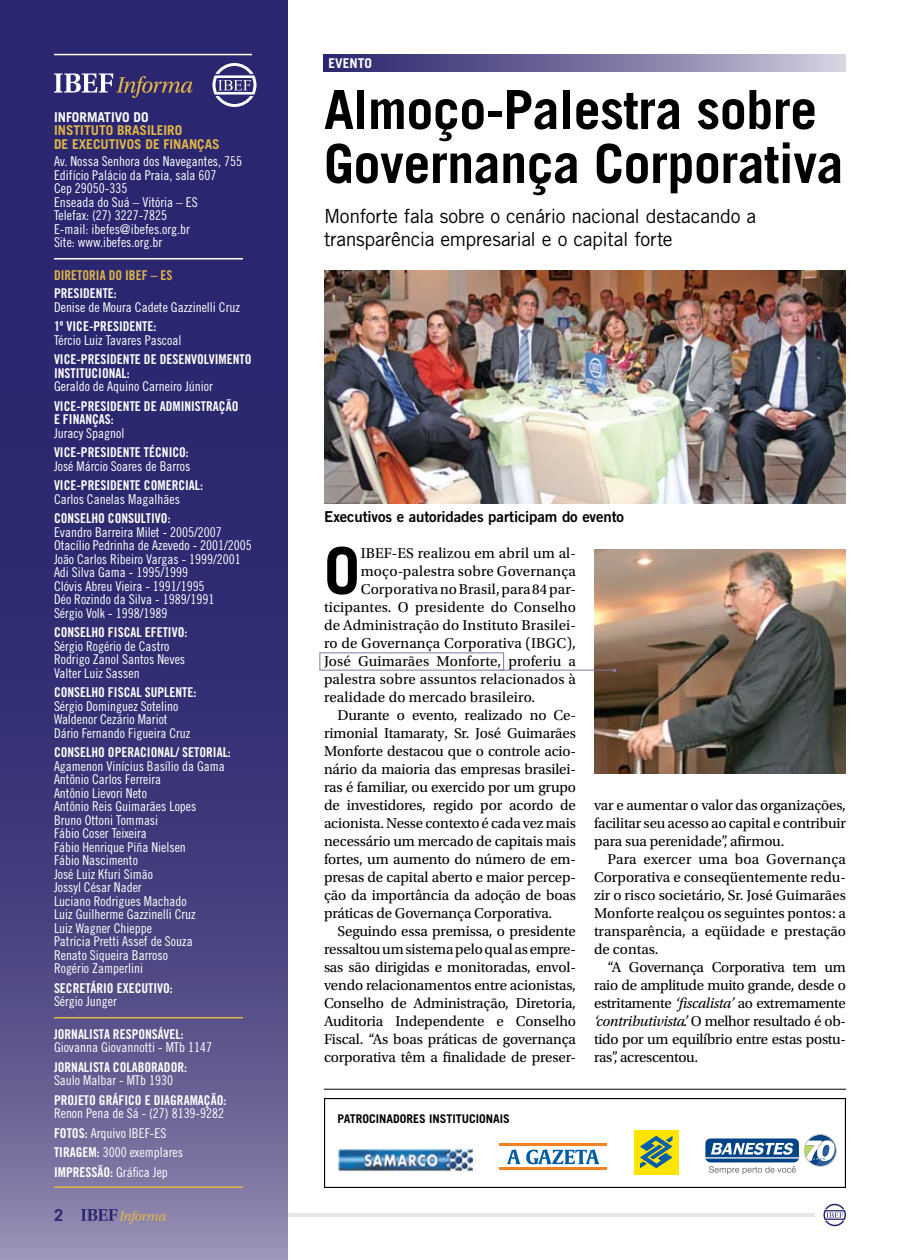
<style>
.page{position:relative;width:900px;height:1260px;background:#fff}
.page>*{position:absolute;margin:0;border:0;box-sizing:border-box;transform-origin:0 0}
.t1{font:700 64.8px "Trade Gothic LT Std";color:#000}
.t2{font:700 54px/54px "Trade Gothic LT Std";letter-spacing:-.01em;color:#000}
.t3{font:19.5px/22.5px "Trade Gothic LT Std";letter-spacing:-.015em;color:#000}
.t4{font:700 16.5px "Trade Gothic LT Std";color:#2a2770}
.t5{font:15px/18px "Utopia Std";letter-spacing:-.01em;color:#000;text-align:justify}
.t6{font:15px "Utopia Std";letter-spacing:.01em;color:#000}
.t7{font:15px "Trade Gothic LT Std Bd 2";letter-spacing:-.005em;color:#000}
.t8{font:13.5px/13.5px "Trade Gothic LT Std Cn 18";color:#fff}
.t9{font:13.5px/13.5px "Trade Gothic LT Std Bd Cn 20";color:#fff}
.t10{font:700 13.5px/13.5px "Trade Gothic LT Std";color:#e0b546}
.t11{font:700 13.5px "Trade Gothic LT Std";color:#fff}
.t12{font:13.5px "Trade Gothic LT Std Bd Cn 20";color:#e0b546}
.t13{font:700 12px "Trade Gothic LT Std";color:#000}
.s1{font-family:"Trade Gothic LT Std Bd Cn 20"}
.s2{font-family:"Trade Gothic LT Std Cn 18"}
.s3{font-style:italic}
</style>
<div class="page">
<hr style="left:176px;top:1213px;width:638px;height:4px;background:#e8e7e7">
<svg style="left:823px;top:1204px;width:23px;height:22px"></svg>
<svg style="left:0;top:0;width:288px;height:1260px;background:#3f3b7c"></svg>
<hr style="left:54px;top:1017px;width:189px;height:1px;background:#e0b546">
<svg style="left:54px;top:73px;width:139px;height:25px;background:#5d5680"></svg>
<hr style="left:54px;top:1186px;width:189px;height:2px;background:#e0b546">
<svg style="left:213px;top:63px;width:44px;height:44px"></svg>
<hr style="left:54px;top:54px;width:198px;height:1px;background:#fff">
<hr style="left:54px;top:258px;width:189px;height:2px;background:#fff">
<img style="left:338px;top:1148px;width:134px;height:25px">
<svg style="left:507px;top:1149px;width:92px;height:16px"></svg>
<hr style="left:499px;top:1143px;width:108px;height:3px;background:#f58220">
<hr style="left:499px;top:1167px;width:108px;height:3px;background:#f58220">
<div style="left:634px;top:1130px;width:45px;height:44px;background:#ffe501"></div>
<svg style="left:640px;top:1136px;width:33px;height:32px"></svg>
<div style="left:324px;top:1098px;width:522px;height:90px;border:1px solid #000"></div>
<hr style="left:324px;top:1089px;width:522px;height:1px;background:#000">
<div style="left:320px;top:652px;width:184px;height:18px;border:1px solid #7f77a4"></div>
<div style="left:324px;top:54px;width:522px;height:18px;background:linear-gradient(to right,#241e68,#cfc9db)"></div>
<img style="left:324px;top:270px;width:522px;height:234px">
<img style="left:594px;top:549px;width:252px;height:225px">
<hr style="left:500px;top:670px;width:115px;height:1px;background:#7f77a4">
<svg style="left:705px;top:1134px;width:132px;height:40px"></svg>
<svg style="left:81px;top:1209px;width:85px;height:15px"></svg>
<p class="t11" style="left:54px;top:108px;width:96px">INFORMATIVO DO</p>
<p class="t10" style="left:54px;top:123px;width:8px">INST</p>
<p class="t10" style="left:54px;top:123px;width:128px;text-indent:26px">ITUTO BRASILEIRO<br>DE EXECUTIVOS</p>
<p class="t10" style="left:146px;top:137px;width:74px">DE FINANÇAS</p>
<p class="t8" style="left:54px;top:155px;width:190px">Av. Nossa Senhora dos Navegantes, 755<br>Edifício Palácio da Praia, sala 607<br>Cep 29050-335<br>Enseada do Suá – Vitória – ES<br>Telefax: (27) 3227-7825<br>E-mail: ibefes@ibefes.org.br<br>Site: www.ibefes.org.br</p>
<p class="t12" style="left:54px;top:267px;width:120px">DIRETORIA DO IBEF – ES</p>
<p class="t9" style="left:54px;top:287px;width:64px">PRESIDENTE:</p>
<p class="t8" style="left:54px;top:300px;width:187px">Denise de Moura Cadete Gazzinelli Cruz</p>
<p class="t9" style="left:54px;top:320px;width:104px">1º VICE-PRESIDENTE:</p>
<p class="t8" style="left:54px;top:333px;width:129px">Tércio Luiz Tavares Pascoal</p>
<p class="t9" style="left:54px;top:353px;width:199px">VICE-PRESIDENTE DE DESENVOLVIMENTO<br>INSTITUCIONAL:</p>
<p class="t8" style="left:54px;top:380px;width:160px">Geraldo de Aquino Carneiro Júnior</p>
<p class="t9" style="left:54px;top:399px;width:186px">VICE-PRESIDENTE DE ADMINISTRAÇÃO<br>E FINANÇAS:</p>
<p class="t8" style="left:54px;top:426px;width:72px">Juracy Spagnol</p>
<p class="t9" style="left:54px;top:446px;width:136px">VICE-PRESIDENTE TÉCNICO:</p>
<p class="t8" style="left:54px;top:459px;width:138px">José Márcio Soares de Barros</p>
<p class="t9" style="left:54px;top:479px;width:151px">VICE-PRESIDENTE COMERCIAL:</p>
<p class="t8" style="left:54px;top:492px;width:127px">Carlos Canelas Magalhães</p>
<p class="t9" style="left:54px;top:512px;width:118px">CONSELHO CONSULTIVO:</p>
<p class="t8" style="left:54px;top:525px;width:199px">Evandro Barreira Milet - 2005/2007<br>Otacílio Pedrinha de Azevedo - 2001/2005<br>João Carlos Ribeiro Vargas - 1999/2001<br>Adi Silva Gama - 1995/1999<br>Clóvis Abreu Vieira - 1991/1995<br>Déo Rozindo da Silva - 1989/1991<br>Sérgio Volk - 1998/1989</p>
<p class="t9" style="left:54px;top:626px;width:34px">CONSELHO</p>
<p class="t9" style="left:108px;top:626px;width:81px">FISCAL EFETIVO:</p>
<p class="t8" style="left:54px;top:639px;width:133px">Sérgio Rogério de Castro<br>Rodrigo Zanol Santos Neves<br>Valter Luiz Sassen</p>
<p class="t9" style="left:54px;top:686px;width:34px">CONSELHO</p>
<p class="t9" style="left:108px;top:686px;width:63px">FISCAL SUPLENTE</p>
<p class="t9" style="left:193px;top:686px;width:4px">:</p>
<p class="t8" style="left:54px;top:699px;width:138px">Sérgio Dominguez Sotelino<br>Waldenor Cezário Mariot<br>Dário Fernando Figueira Cruz</p>
<p class="t9" style="left:54px;top:746px;width:34px">CONSELHO</p>
<p class="t9" style="left:108px;top:746px;width:21px">OPERACIONAL</p>
<p class="t9" style="left:175px;top:746px;width:20px">/ SETORIAL</p>
<p class="t9" style="left:228px;top:746px;width:4px">:</p>
<p class="t8" style="left:54px;top:759px;width:172px">Agamenon Vinícius Basílio da Gama<br>Antônio Carlos Ferreira<br>Antônio Lievori Neto<br>Antônio Reis Guimarães Lopes<br>Bruno Ottoni Tommasi<br>Fábio Coser Teixeira<br>Fábio Henrique Piña Nielsen<br>Fábio Nascimento<br>José Luiz Kfuri Simão<br>Jossyl César Nader<br>Luciano Rodrigues Machado<br>Luiz Guilherme Gazzinelli Cruz<br>Luiz Wagner Chieppe<br>Patrícia Pretti Assef de Souza<br>Renato Siqueira Barroso<br>Rogério Zamperlini</p>
<p class="t9" style="left:54px;top:981px;width:120px">SECRETÁRIO EXECUTIVO:</p>
<p class="t8" style="left:54px;top:995px;width:64px">Sérgio Junger</p>
<p class="t9" style="left:54px;top:1027px;width:131px">JORNALISTA RESPONSÁVEL:</p>
<p class="t8" style="left:54px;top:1040px;width:160px">Giovanna Giovannotti - MTb 1147</p>
<p class="t9" style="left:54px;top:1060px;width:135px">JORNALISTA COLABORADOR:</p>
<p class="t8" style="left:54px;top:1073px;width:121px">Saulo Malbar - MTb 1930</p>
<p class="t9" style="left:54px;top:1093px;width:131px">PROJETO GRÁFICO E DIAGRAMAÇÃO</p>
<p class="t9" style="left:223px;top:1093px;width:4px">:</p>
<p class="t8" style="left:54px;top:1103px;width:172px;line-height:19.5px">Renon Pena de Sá - (27) 8139-9282<br><span class="s1">FOTOS:</span> Arquivo IBEF-ES<br><span class="s1">TIRAGEM:</span> 3000 exemplares</p>
<p class="t9" style="left:54px;top:1165px;width:115px">IMPRESSÃO: <span class="s2">Gráfica Jep</span></p>
<p class="t4" style="left:54px;top:1205px;width:11px">2</p>
<p class="t11" style="left:328px;top:55px;width:15px">EVENTO</p>
<h2 class="t2" style="left:324px;top:82px;width:521px">ALMOÇO-PALESTRA SOBRE<br>GOVERNANÇA CORPORATIVA</h2>
<h3 class="t3" style="left:324px;top:205px;width:434px">Monforte fala sobre o cenário nacional destacando a transparência empresarial e o capital forte</h3>
<p class="t7" style="left:324px;top:507px;width:302px">Executivos e autoridades participam do evento</p>
<h1 class="t1" style="left:324px;top:531px;width:38px">O</h1>
<p class="t6" style="left:361px;top:545px;width:217px">IBEF-ES realizou em abril um al-</p>
<p class="t6" style="left:361px;top:563px;width:217px">moço-palestra sobre Governança</p>
<p class="t6" style="left:361px;top:581px;width:217px">Corporativa no Brasil, para 84 par-</p>
<p class="t6" style="left:324px;top:599px;width:254px">ticipantes. O presidente do Conselho</p>
<p class="t6" style="left:324px;top:617px;width:254px">de Administração do Instituto Brasilei-</p>
<p class="t6" style="left:324px;top:635px;width:253px">ro de Governança Corporativa (IBGC),</p>
<p class="t6" style="left:324px;top:653px;width:254px">José Guimarães Monforte, proferiu a</p>
<p class="t6" style="left:324px;top:671px;width:254px">palestra sobre assuntos relacionados à</p>
<p class="t6" style="left:324px;top:689px;width:213px">realidade do mercado brasileiro.</p>
<p class="t5" style="left:338px;top:706px;width:240px">Durante o evento, realizado no Ce-</p>
<p class="t5" style="left:324px;top:724px;width:253px">rimonial Itamaraty, Sr. José Guimarães</p>
<p class="t5" style="left:324px;top:742px;width:254px">Monforte destacou que o controle acio-</p>
<p class="t5" style="left:324px;top:760px;width:253px">nário da maioria das empresas brasilei-</p>
<p class="t5" style="left:324px;top:778px;width:254px">ras é familiar, ou exercido por um grupo</p>
<p class="t5" style="left:324px;top:796px;width:253px">de investidores, regido por acordo de</p>
<p class="t5" style="left:324px;top:814px;width:254px">acionista. Nesse contexto é cada vez mais</p>
<p class="t5" style="left:324px;top:832px;width:254px">necessário um mercado de capitais mais</p>
<p class="t5" style="left:324px;top:850px;width:253px">fortes, um aumento do número de em-</p>
<p class="t5" style="left:324px;top:868px;width:254px">presas de capital aberto e maior percep-</p>
<p class="t5" style="left:324px;top:886px;width:253px">ção da importância da adoção de boas</p>
<p class="t5" style="left:324px;top:904px;width:230px">práticas de Governança Corporativa.</p>
<p class="t5" style="left:338px;top:922px;width:240px">Seguindo essa premissa, o presidente</p>
<p class="t5" style="left:324px;top:940px;width:253px">ressaltou um sistema pelo qual as empre-</p>
<p class="t5" style="left:324px;top:958px;width:253px">sas são dirigidas e monitoradas, envol-</p>
<p class="t5" style="left:324px;top:976px;width:253px">vendo relacionamentos entre acionistas,</p>
<p class="t5" style="left:324px;top:994px;width:253px">Conselho de Administração, Diretoria,</p>
<p class="t5" style="left:324px;top:1012px;width:253px">Auditoria Independente e Conselho</p>
<p class="t5" style="left:324px;top:1030px;width:253px">Fiscal. “As boas práticas de governança</p>
<p class="t5" style="left:324px;top:1048px;width:253px">corporativa têm a finalidade de preser-</p>
<p class="t5" style="left:594px;top:796px;width:253px">var e aumentar o valor das organizações, facilitar seu acesso ao capital e contribuir para sua perenidade”, afirmou.</p>
<p class="t5" style="left:594px;top:850px;width:254px;text-indent:14px">Para exercer uma boa Governança Corporativa e conseqüentemente redu&shy;zir o risco societário, Sr. José Guimarães Monforte realçou os seguintes pontos: a transparência, a eqüidade e prestação de contas.</p>
<p class="t5" style="left:594px;top:958px;width:254px;text-indent:14px">“A Governança Corporativa tem um raio de amplitude muito grande, desde o estritamente <span class="s3">‘fiscalista’</span> ao extremamente <span class="s3">‘contributivista’.</span> O melhor resultado é ob&shy;tido por um equilíbrio entre estas postu&shy;ras”, acrescentou.</p>
<p class="t13" style="left:338px;top:1111px;width:172px">PATROCINADORES INSTITUCIONAIS</p>
</div>
